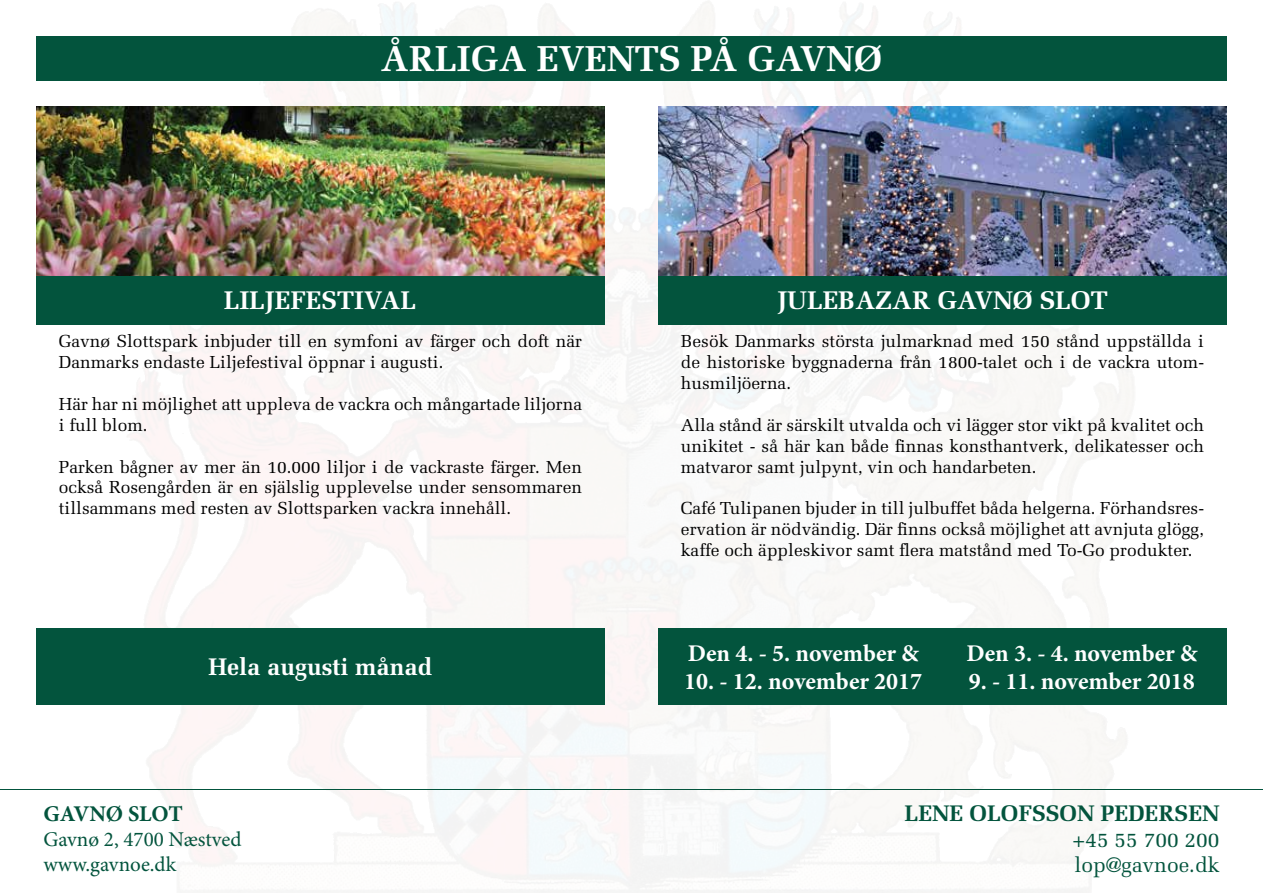
<style>
.page{position:relative;width:1263px;height:893px;background:#fff}
.page>*{position:absolute;margin:0;border:0;box-sizing:border-box;transform-origin:0 0}
.t1{font:700 36px "Melior LT Std";color:#fff}
.t2{font:700 25.5px "Melior LT Std";color:#fff}
.t3{font:700 24px "Minion Pro";letter-spacing:-.005em;color:#fff}
.t4{font:700 24px "Melior LT Std";color:#fff}
.t5{font:700 22.5px "Melior LT Std";color:#03543d}
.t6{font:700 22.5px "Minion Pro";letter-spacing:-.01em;color:#03543d}
.t7{font:21px/25.2px "Minion Pro";color:#03543d}
.t8{font:21px/25.2px "Melior LT Std";color:#03543d}
.t9{font:17.4px/20.9px "Melior LT Std";color:#000;text-align:justify}
</style>
<div class="page">
<img style="left:127px;top:1px;width:1009px;height:892px">
<hr style="left:0;top:789px;width:1263px;height:1px;background:#03543d">
<div style="left:36px;top:275px;width:569px;height:49px;background:#03543d"></div>
<div style="left:36px;top:628px;width:569px;height:77px;background:#03543d"></div>
<img style="left:36px;top:106px;width:569px;height:169px">
<div style="left:658px;top:275px;width:569px;height:49px;background:#03543d"></div>
<div style="left:658px;top:628px;width:569px;height:77px;background:#03543d"></div>
<img style="left:658px;top:106px;width:569px;height:169px">
<div style="left:36px;top:36px;width:1191px;height:44px;background:#03543d"></div>
<h1 class="t1" style="left:381px;top:37px;width:503px">ÅRLIGA EVENTS PÅ GAVNØ</h1>
<h2 class="t2" style="left:224px;top:285px;width:194px">LILJEFESTIVAL</h2>
<p class="t9" style="left:59px;top:331px;width:525px">Gavnø Slottspark inbjuder till en symfoni av färger och doft när<br>Danmarks endaste Liljefestival öppnar i augusti.</p>
<p class="t9" style="left:59px;top:394px;width:525px">Här har ni möjlighet att uppleva de vackra och mångartade liljorna i full blom.</p>
<p class="t9" style="left:59px;top:456px;width:525px">Parken bågner av mer än 10.000 liljor i de vackraste färger. Men också Rosengården är en själslig upplevelse under sensommaren tillsammans med resten av Slottsparken vackra innehåll.</p>
<h3 class="t4" style="left:208px;top:652px;width:226px">Hela augusti månad</h3>
<p class="t6" style="left:43px;top:798px;width:141px">GAVNØ SLOT</p>
<p class="t7" style="left:43px;top:827px;width:200px">Gavnø 2, 4700 Næstved www.gavnoe.dk</p>
<h2 class="t2" style="left:777px;top:285px;width:332px">JULEBAZAR GAVNØ SLOT</h2>
<p class="t9" style="left:681px;top:331px;width:525px">Besök Danmarks största julmarknad med 150 stånd uppställda i de historiske byggnaderna från 1800-talet och i de vackra utom&shy;husmiljöerna.</p>
<p class="t9" style="left:681px;top:414px;width:525px">Alla stånd är särskilt utvalda och vi lägger stor vikt på kvalitet och unikitet - så här kan både finnas konsthantverk, delikatesser och matvaror samt julpynt, vin och handarbeten.</p>
<p class="t9" style="left:681px;top:498px;width:525px">Café Tulipanen bjuder in till julbuffet båda helgerna. Förhandsres&shy;ervation är nödvändig. Där finns också möjlighet att avnjuta glögg, kaffe och äppleskivor samt flera matstånd med To-Go produkter.</p>
<h3 class="t3" style="left:688px;top:636px;width:232px">Den 4. - 5. november &amp;</h3>
<h3 class="t3" style="left:684px;top:665px;width:240px">10. - 12. november 2017</h3>
<h3 class="t3" style="left:966px;top:636px;width:232px">Den 3. - 4. november &amp;</h3>
<h3 class="t3" style="left:969px;top:665px;width:228px">9. - 11. november 2018</h3>
<p class="t5" style="left:904px;top:800px;width:316px">LENE OLOFSSON PEDERSEN</p>
<p class="t8" style="left:1072px;top:827px;width:148px">+45 55 700 200 lop@gavnoe.dk</p>
</div>
